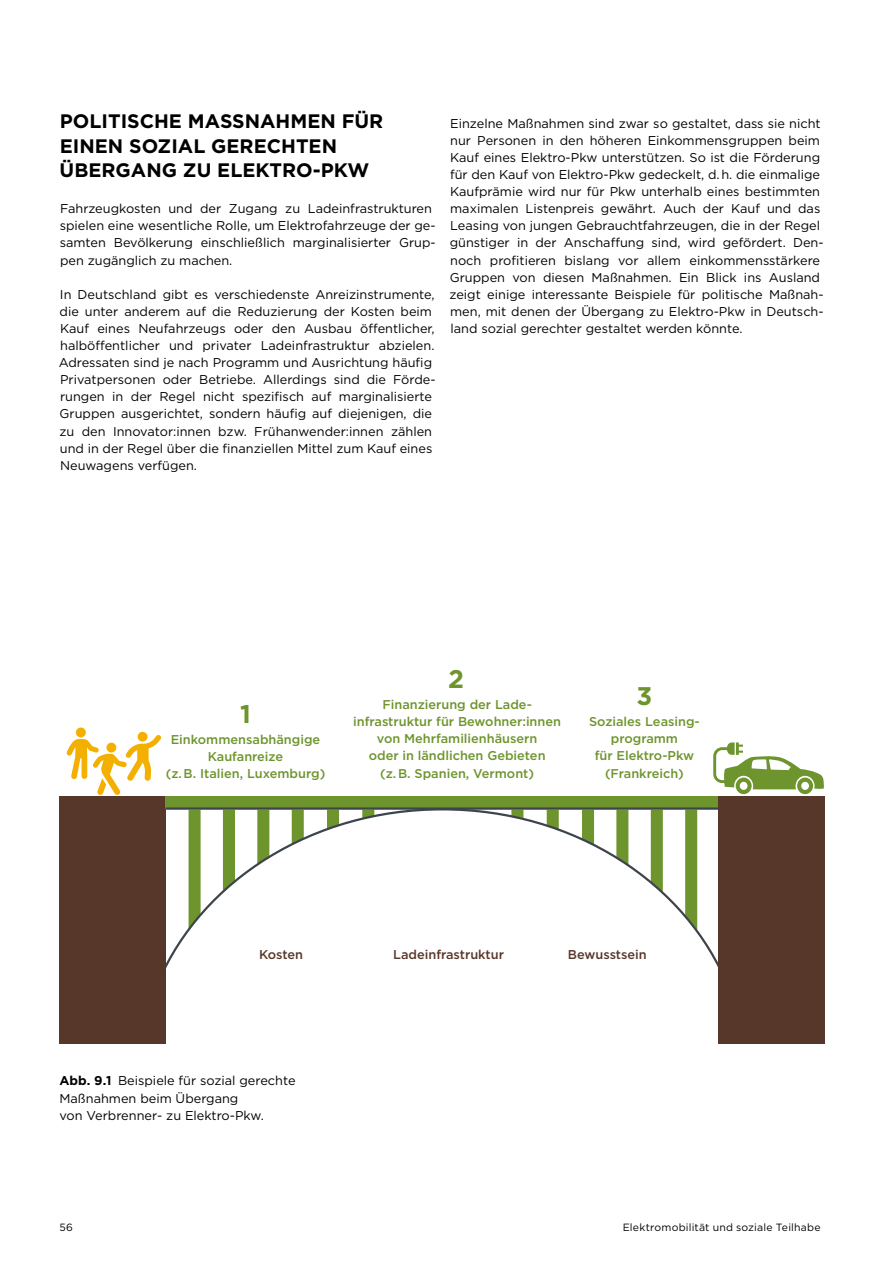
<style>
.page{position:relative;width:893px;height:1263px;background:#fff}
.page>*{position:absolute;margin:0;border:0;box-sizing:border-box;transform-origin:0 0}
.Lauftext_8_5pt_Book{font:700 25.5px "Gotham";color:#6e942d}
.Titel_2{font:700 19.5px/24.8px "Gotham";color:#000}
.Lauftext_8_5pt_Book-2{font:12.75px/17.1px "Gotham";color:#000}
.Lauftext_8_5pt_Book-3{font:500 12.75px/17.1px "Gotham";color:#6e942d;text-align:center}
.Bild_Legende{font:12.75px/17.1px "Gotham";color:#000}
.Lauftext_8_5pt_Book-4{font:500 12.75px "Gotham";color:#573729}
.t1{font:10.5px "Gotham";letter-spacing:.02em;color:#000}
.s1{font-weight:700}
</style>
<div class="page">
<svg style="left:166px;top:810px;width:552px;height:158px"></svg>
<div style="left:60px;top:796px;width:106px;height:247px;background:#573729"></div>
<div style="left:718px;top:796px;width:107px;height:247px;background:#573729"></div>
<div style="left:166px;top:796px;width:552px;height:12px;background:#6e942d"></div>
<div style="left:138px;top:732px;width:9px;height:10px;background:#f3b000;border-radius:50%"></div>
<div style="left:76px;top:727px;width:10px;height:10px;background:#f3b000;border-radius:50%"></div>
<svg style="left:66px;top:735px;width:95px;height:60px"></svg>
<svg style="left:713px;top:742px;width:111px;height:52px"></svg>
<hr style="left:166px;top:807px;width:552px;height:3px;background:#3d444c">
<p class="Titel_2" style="left:60px;top:108px;width:325px">POLITISCHE MASSNAHMEN FÜR<br>EINEN SOZIAL GERECHTEN<br>ÜBERGANG ZU ELEKTRO-PKW</p>
<p class="Lauftext_8_5pt_Book-2" style="left:60px;top:200px;width:377px">Fahrzeugkosten und der Zugang zu Ladeinfrastrukturen spielen eine wesentliche Rolle, um Elektrofahrzeuge der ge&shy;samten Bevölkerung einschließlich marginalisierter Grup&shy;pen zugänglich zu machen.</p>
<p class="Lauftext_8_5pt_Book-2" style="left:59px;top:285px;width:378px">In Deutschland gibt es verschiedenste Anreizinstrumente, die unter anderem auf die Reduzierung der Kosten beim Kauf eines Neufahrzeugs oder den Ausbau öffentlicher, halböffentlicher und privater Ladeinfrastruktur abzielen.<br>Adressaten sind je nach Programm und Ausrichtung häufig Privatpersonen oder Betriebe. Allerdings sind die Förde&shy;rungen in der Regel nicht spezifisch auf marginalisierte Gruppen ausgerichtet, sondern häufig auf diejenigen, die zu den Innovator:innen bzw. Frühanwender:innen zählen und in der Regel über die finanziellen Mittel zum Kauf eines Neuwagens verfügen.</p>
<p class="Lauftext_8_5pt_Book-2" style="left:449px;top:114px;width:376px">Einzelne Maßnahmen sind zwar so gestaltet, dass sie nicht nur Personen in den höheren Einkommensgruppen beim Kauf eines Elektro-Pkw unterstützen. So ist die Förderung für den Kauf von Elektro-Pkw gedeckelt, d. h. die einmalige Kaufprämie wird nur für Pkw unterhalb eines bestimmten maximalen Listenpreis gewährt. Auch der Kauf und das Leasing von jungen Gebrauchtfahrzeugen, die in der Regel günstiger in der Anschaffung sind, wird gefördert. Den&shy;noch profitieren bislang vor allem einkommensstärkere Gruppen von diesen Maßnahmen. Ein Blick ins Ausland zeigt einige interessante Beispiele für politische Maßnah&shy;men, mit denen der Übergang zu Elektro-Pkw in Deutsch&shy;land sozial gerechter gestaltet werden könnte.</p>
<p class="Lauftext_8_5pt_Book" style="left:240px;top:697px;width:12px">1</p>
<p class="Lauftext_8_5pt_Book-3" style="left:166px;top:730px;width:161px">Einkommensabhängige<br>Kaufanreize<br>(z. B. Italien, Luxemburg)</p>
<p class="Lauftext_8_5pt_Book" style="left:448px;top:662px;width:17px">2</p>
<p class="Lauftext_8_5pt_Book-3" style="left:353px;top:696px;width:209px">Finanzierung der Lade&shy;infrastruktur für Bewohner:innen von Mehrfamilienhäusern<br>oder in ländlichen Gebieten<br>(z. B. Spanien, Vermont)</p>
<p class="Lauftext_8_5pt_Book" style="left:636px;top:679px;width:17px">3</p>
<p class="Lauftext_8_5pt_Book-3" style="left:589px;top:713px;width:111px">Soziales Leasing&shy;programm<br>für Elektro-Pkw (Frankreich)</p>
<p class="Lauftext_8_5pt_Book-4" style="left:259px;top:946px;width:46px">Kosten</p>
<p class="Lauftext_8_5pt_Book-4" style="left:393px;top:946px;width:112px">Ladeinfrastruktur</p>
<p class="Lauftext_8_5pt_Book-4" style="left:568px;top:946px;width:80px">Bewusstsein</p>
<p class="Bild_Legende" style="left:60px;top:1072px;width:238px"><span class="s1">Abb. 9.1</span> Beispiele für sozial gerechte<br>Maßnahmen beim Übergang<br>von Verbrenner- zu Elektro-Pkw.</p>
<p class="t1" style="left:60px;top:1220px;width:15px">56</p>
<p class="t1" style="left:623px;top:1221px;width:199px">Elektromobilität und soziale Teilhabe</p>
</div>
